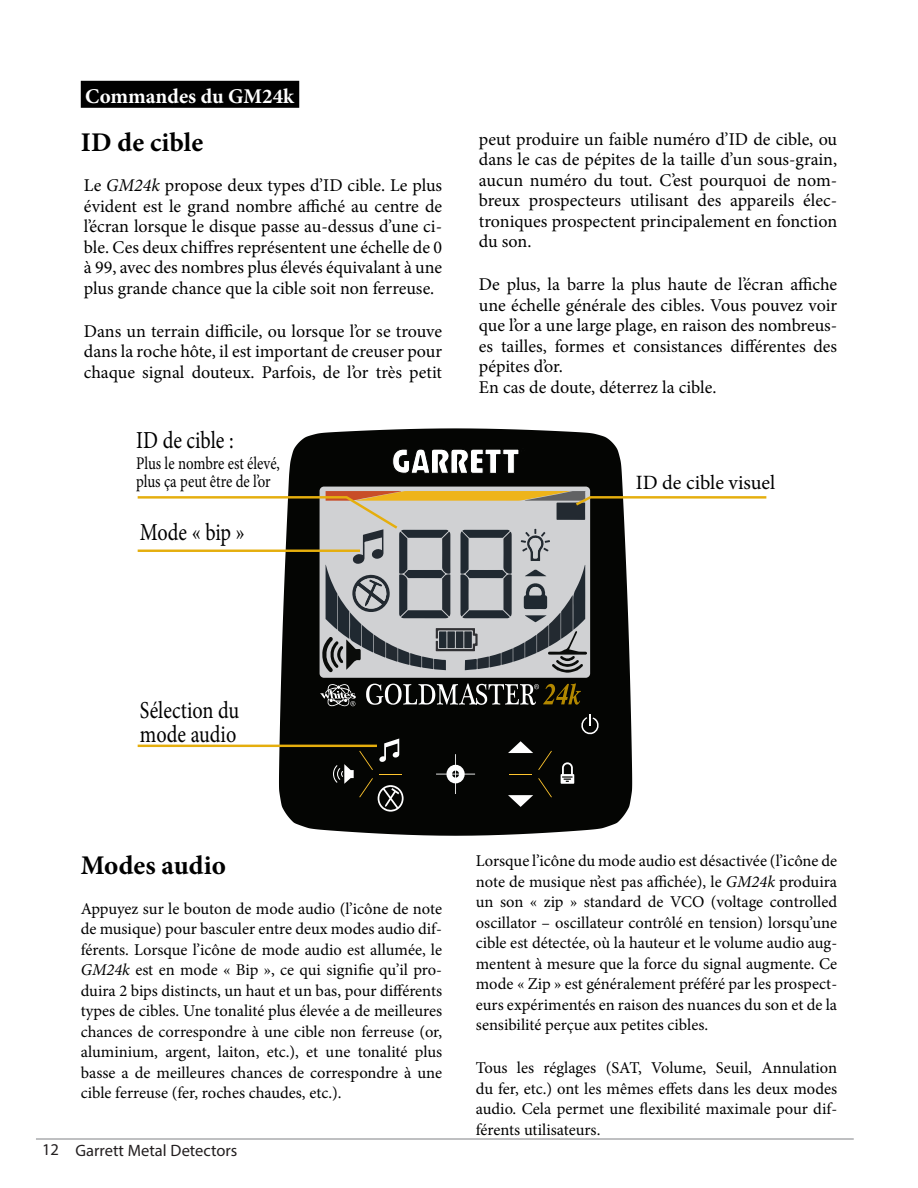
<style>
.page{position:relative;width:918px;height:1188px;background:#fff}
.page>*{position:absolute;margin:0;border:0;box-sizing:border-box;transform-origin:0 0}
.Paragraph_Style60{font:700 27px "Minion Pro";letter-spacing:.005em;color:#000}
.Paragraph_Style56{font:700 27px "Minion Pro";color:#000}
.Paragraph_Style13{font:24.45px "Minion Pro";color:#000;scale:.83 1}
.Paragraph_Style1{font:24.3px/24.3px "Minion Pro";color:#000;scale:.83 1}
.Paragraph_Style1-2{font:700 21px "Minion Pro";color:#fff}
.Paragraph_Style59{font:20.25px "Minion Pro";color:#000}
.Paragraph_Style57{font:18px/20.5px "Minion Pro";color:#000;text-align:justify}
.Paragraph_Style58{font:18px/20.5px "Minion Pro";color:#000;text-align:justify}
.Paragraph_Style1-3{font:17.85px/17.9px "Minion Pro";letter-spacing:-.005em;color:#000;scale:.83 1}
.Paragraph_Style11{font:16.5px/20.5px "Minion Pro";color:#000;text-align:justify}
.Paragraph_Style1-4{font:16.5px/20.5px "Minion Pro";color:#000;text-align:justify}
.t1{font:16.5px "Myriad Pro";color:#231f20}
.s1{font-style:italic}
</style>
<div class="page">
<svg style="left:279px;top:428px;width:353px;height:408px;background:#181917"></svg>
<svg style="left:436px;top:754px;width:39px;height:40px;background:#2f302f"></svg>
<svg style="left:580px;top:714px;width:20px;height:21px"></svg>
<svg style="left:561px;top:762px;width:13px;height:22px"></svg>
<svg style="left:508px;top:741px;width:44px;height:66px;background:#23221d"></svg>
<svg style="left:333px;top:739px;width:71px;height:73px;background:#21211d"></svg>
<svg style="left:392px;top:448px;width:134px;height:26px"></svg>
<svg style="left:320px;top:684px;width:36px;height:22px"></svg>
<svg style="left:366px;top:683px;width:215px;height:22px;background:#4b4940"></svg>
<div style="left:320px;top:487px;width:270px;height:191px;background:#d0d1d3;border-radius:4px"></div>
<svg style="left:137px;top:491px;width:630px;height:182px"></svg>
<hr style="left:138px;top:550px;width:222px;height:2px;background:#e5ae0d">
<hr style="left:138px;top:745px;width:239px;height:2px;background:#e5ae0d">
<div style="left:81px;top:81px;width:218px;height:27px;background:#000;border:1px solid #000"></div>
<hr style="left:36px;top:1139px;width:818px;height:1px;background:#808285">
<p class="Paragraph_Style1-2" style="left:85px;top:81px;width:210px">Commandes du GM24k</p>
<p class="Paragraph_Style56" style="left:81px;top:124px;width:124px">ID de cible</p>
<p class="Paragraph_Style57" style="left:84px;top:176px;width:360px">Le <span class="s1">GM24k</span> propose deux types d’ID cible. Le plus évident est le grand nombre affiché au centre de l’écran lorsque le disque passe au-dessus d’une ci&shy;ble. Ces deux chiffres représentent une échelle de 0 à 99, avec des nombres plus élevés équivalant à une plus grande chance que la cible soit non ferreuse.</p>
<p class="Paragraph_Style57" style="left:84px;top:321px;width:360px">Dans un terrain difficile, ou lorsque l’or se trouve dans la roche hôte, il est important de creuser pour chaque signal douteux. Parfois, de l’or très petit</p>
<p class="Paragraph_Style13" style="left:136px;top:424px;width:119px">ID de cible :</p>
<p class="Paragraph_Style1-3" style="left:136px;top:455px;width:175px">Plus le nombre est élevé, plus ça peut être de l’or</p>
<p class="Paragraph_Style1" style="left:140px;top:520px;width:128px">Mode « bip »</p>
<p class="Paragraph_Style57" style="left:479px;top:129px;width:360px">peut produire un faible numéro d’ID de cible, ou dans le cas de pépites de la taille d’un sous-grain, aucun numéro du tout. C’est pourquoi de nom&shy;breux prospecteurs utilisant des appareils élec&shy;troniques prospectent principalement en fonction du son.</p>
<p class="Paragraph_Style58" style="left:479px;top:274px;width:360px">De plus, la barre la plus haute de l’écran affiche une échelle générale des cibles. Vous pouvez voir que l’or a une large plage, en raison des nombreus&shy;es tailles, formes et consistances différentes des pépites d’or.</p>
<p class="Paragraph_Style58" style="left:479px;top:377px;width:239px">En cas de doute, déterrez la cible.</p>
<p class="Paragraph_Style59" style="left:636px;top:469px;width:141px">ID de cible visuel</p>
<p class="Paragraph_Style1" style="left:140px;top:698px;width:121px">Sélection du mode audio</p>
<p class="Paragraph_Style60" style="left:81px;top:846px;width:147px">Modes audio</p>
<p class="Paragraph_Style11" style="left:81px;top:898px;width:363px">Appuyez sur le bouton de mode audio (l’icône de note de musique) pour basculer entre deux modes audio dif&shy;férents. Lorsque l’icône de mode audio est allumée, le <span class="s1">GM24k</span> est en mode « Bip », ce qui signifie qu’il pro&shy;duira 2 bips distincts, un haut et un bas, pour différents types de cibles. Une tonalité plus élevée a de meilleures chances de correspondre à une cible non ferreuse (or, aluminium, argent, laiton, etc.), et une tonalité plus basse a de meilleures chances de correspondre à une cible ferreuse (fer, roches chaudes, etc.).</p>
<p class="t1" style="left:42px;top:1140px;width:197px">12 Garrett Metal Detectors</p>
<p class="Paragraph_Style11" style="left:476px;top:851px;width:363px">Lorsque l’icône du mode audio est désactivée (l’icône de note de musique n’est pas affichée), le <span class="s1">GM24k</span> produira un son « zip » standard de VCO (voltage controlled oscillator – oscillateur contrôlé en tension) lorsqu’une cible est détectée, où la hauteur et le volume audio aug&shy;mentent à mesure que la force du signal augmente. Ce mode « Zip » est généralement préféré par les prospect&shy;eurs expérimentés en raison des nuances du son et de la sensibilité perçue aux petites cibles.</p>
<p class="Paragraph_Style1-4" style="left:476px;top:1058px;width:363px">Tous les réglages (SAT, Volume, Seuil, Annulation du fer, etc.) ont les mêmes effets dans les deux modes audio. Cela permet une flexibilité maximale pour dif&shy;férents utilisateurs.</p>
</div>
